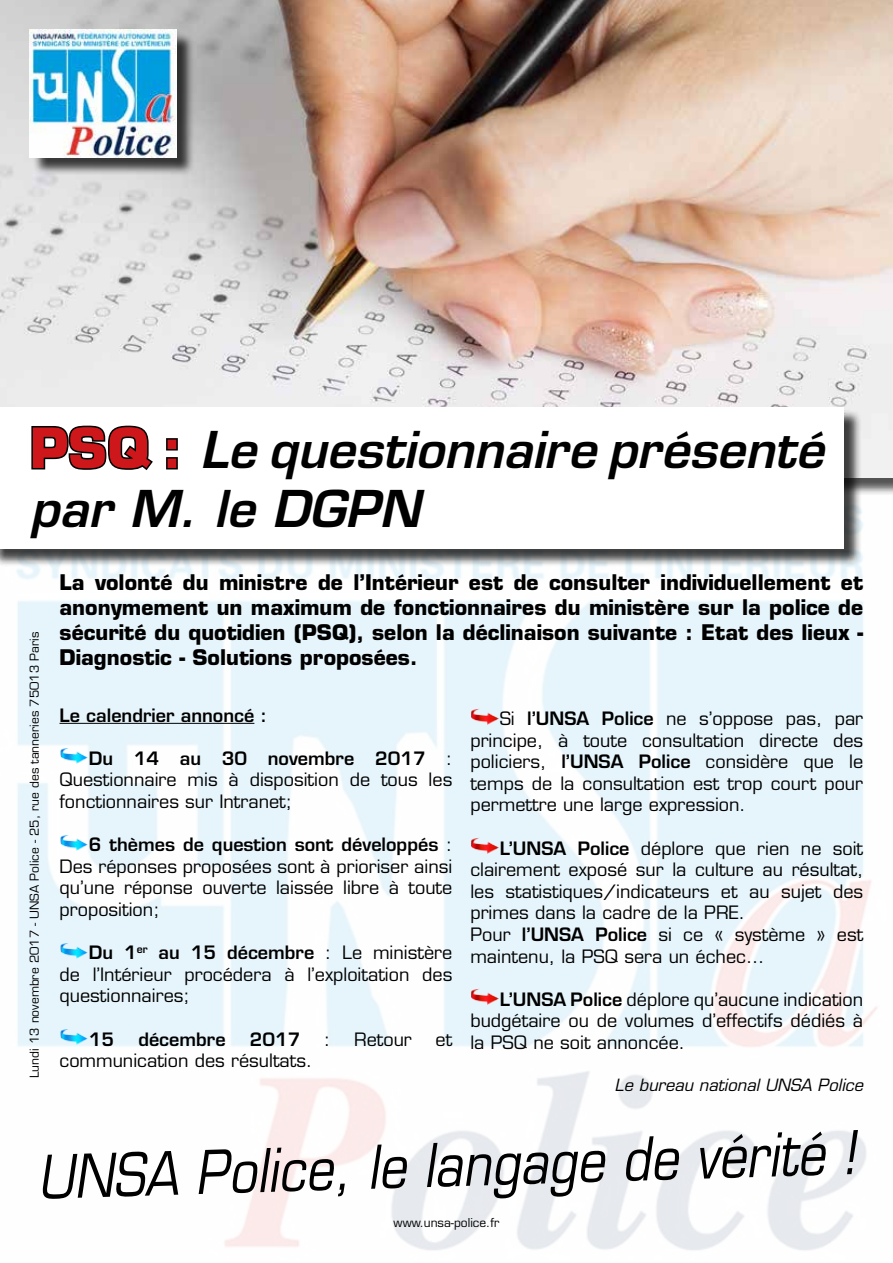
<style>
.page{position:relative;width:893px;height:1263px;background:#fff}
.page>*{position:absolute;margin:0;border:0;box-sizing:border-box;transform-origin:0 0}
.t1{font:italic 58.5px "Eurostile LT Std";color:#000;scale:.85 1}
.t2{font:italic 600 49.5px/58.5px "Eurostile LT Std";color:#000}
.t3{font:700 21px/25.2px "Eurostile LT Std";color:#000;text-align:justify}
.t4{font:18px/21.6px "Eurostile LT Std";color:#000;text-align:justify}
.t5{font:600 18px "Eurostile LT Std";color:#000}
.t6{font:italic 16.5px "Eurostile LT Std";color:#000}
.t7{font:12px "Eurostile LT Std";color:#000}
.s1{font-weight:700;font-style:normal;font-size:54px;color:#cd171a}
.s2{font-weight:600}
</style>
<div class="page">
<img style="left:0;top:0;width:893px;height:1250px">
<div style="left:32px;top:32px;width:163px;height:144px;background:#000;opacity:.75"></div>
<img style="left:30px;top:30px;width:147px;height:127px">
<div style="left:0;top:409px;width:862px;height:158px;background:#000;opacity:.75"></div>
<div style="left:0;top:407px;width:843px;height:142px;background:#fff"></div>
<hr style="left:60px;top:723px;width:194px;height:1px;background:#000">
<img style="left:60px;top:748px;width:29px;height:17px">
<img style="left:60px;top:834px;width:29px;height:17px">
<img style="left:60px;top:942px;width:29px;height:17px">
<img style="left:60px;top:1028px;width:29px;height:17px">
<img style="left:470px;top:708px;width:30px;height:17px">
<img style="left:470px;top:838px;width:30px;height:17px">
<img style="left:470px;top:989px;width:30px;height:17px">
<svg style="left:31px;top:425px;width:122px;height:45px"></svg>
<svg style="left:166px;top:438px;width:12px;height:32px"></svg>
<h2 class="t2" style="left:30px;top:421px;width:795px"><span class="s1">PSQ :</span> Le questionnaire présenté par M. le DGPN</h2>
<p class="t7" style="left:27px;top:1078px;width:448px;rotate:-90deg">Lundi 13 novembre 2017 - UNSA Police - 25, rue des tanneries 75013 Paris</p>
<p class="t3" style="left:60px;top:569px;width:805px">La volonté du ministre de l’Intérieur est de consulter individuellement et anonymement un maximum de fonctionnaires du ministère sur la police de sécurité du quotidien (PSQ), selon la déclinaison suivante : Etat des lieux - Diagnostic - Solutions proposées.</p>
<p class="t5" style="left:60px;top:704px;width:209px">Le calendrier annoncé :</p>
<p class="t4" style="left:60px;top:747px;width:394px;text-indent:29px"><span class="s2">Du 14 au 30 novembre 2017</span> :<br>Questionnaire mis à disposition de tous les fonctionnaires sur Intranet;</p>
<p class="t4" style="left:60px;top:834px;width:394px;text-indent:29px"><span class="s2">6 thèmes de question sont développés</span> :<br>Des réponses proposées sont à prioriser ainsi qu’une réponse ouverte laissée libre à toute proposition;</p>
<p class="t4" style="left:60px;top:942px;width:394px;text-indent:29px"><span class="s2">Du 1</span><sup>er</sup> <span class="s2">au 15 décembre</span> : Le ministère de l’Intérieur procédera à l’exploitation des questionnaires;</p>
<p class="t5" style="left:89px;top:1028px;width:27px">15</p>
<p class="t5" style="left:138px;top:1028px;width:89px">décembre</p>
<p class="t5" style="left:250px;top:1028px;width:52px">2017</p>
<p class="t4" style="left:324px;top:1028px;width:8px">:</p>
<p class="t4" style="left:354px;top:1028px;width:59px">Retour</p>
<p class="t4" style="left:436px;top:1028px;width:18px">et</p>
<p class="t4" style="left:60px;top:1050px;width:254px">communication des résultats.</p>
<p class="t4" style="left:470px;top:708px;width:394px;text-indent:29px">Si <span class="s2">l’UNSA Police</span> ne s’oppose pas, par principe, à toute consultation directe des policiers, <span class="s2">l’UNSA Police</span> considère que le temps de la consultation est trop court pour permettre une large expression.</p>
<p class="t4" style="left:470px;top:837px;width:394px;text-align:left;text-indent:29px"><span class="s2">L’UNSA Police</span> déplore que rien ne soit clairement exposé sur la culture au résultat, les statistiques/indicateurs et au sujet des primes dans la cadre de la PRE.<br>Pour <span class="s2">l’UNSA Police</span> si ce « système » est maintenu, la PSQ sera un échec…</p>
<p class="t4" style="left:470px;top:988px;width:394px;text-indent:29px"><span class="s2">L’UNSA Police</span> déplore qu’aucune indication budgétaire ou de volumes d’effectifs dédiés à la PSQ ne soit annoncée.</p>
<p class="t6" style="left:615px;top:1074px;width:250px">Le bureau national UNSA Police</p>
<h1 class="t1" style="left:36px;top:1144px;width:964px;rotate:-2deg">UNSA Police, le langage de vérité !</h1>
<p class="t7" style="left:394px;top:1216px;width:107px">www.unsa-police.fr</p>
</div>
